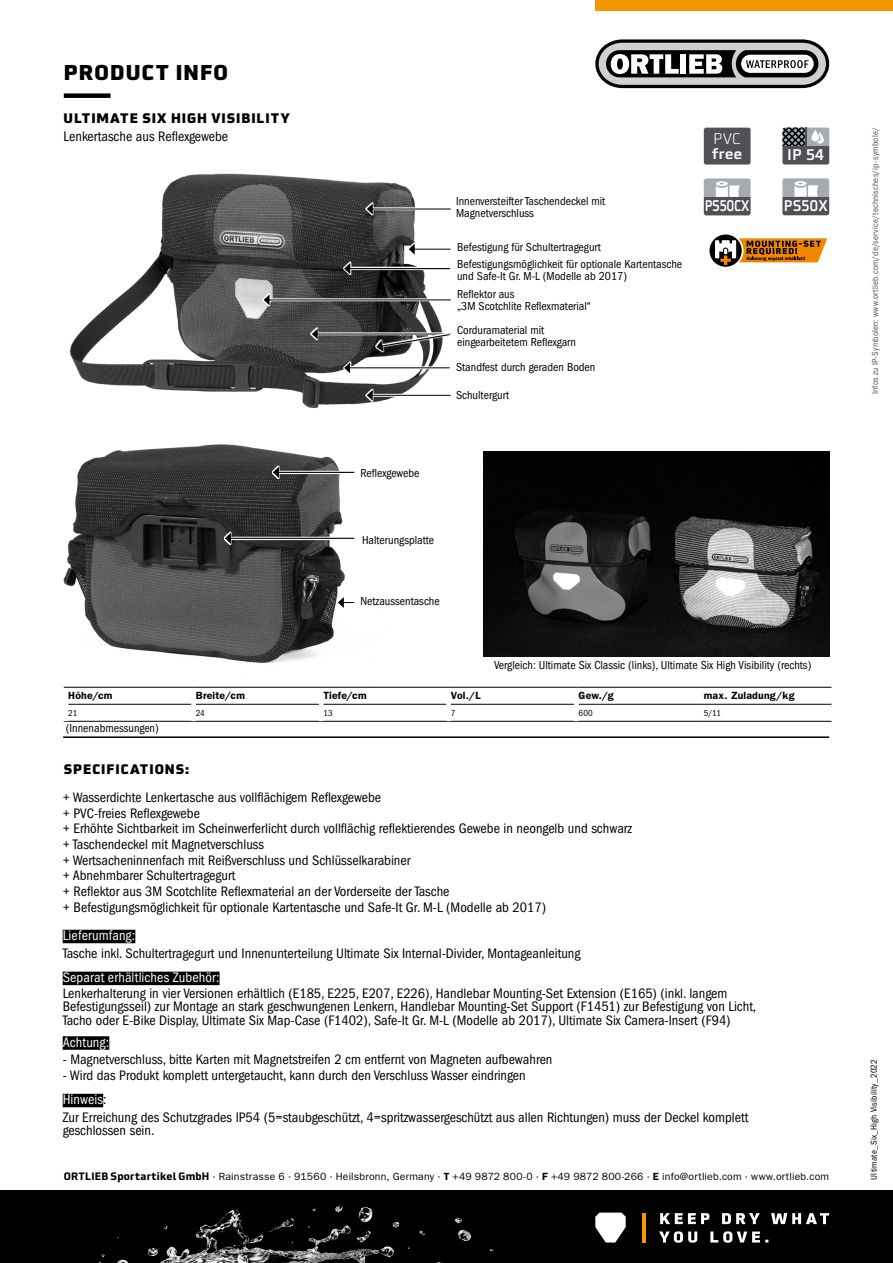
<style>
.page{position:relative;width:893px;height:1263px;background:#fff}
.page>*{position:absolute;margin:0;border:0;box-sizing:border-box;transform-origin:0 0}
.t1{font:900 21px "Utility Pro";letter-spacing:.055em;color:#000}
.t2{font:500 15.15px "Utility OT";letter-spacing:-.01em;color:#fff}
.t3{font:500 15.15px "Utility OT";letter-spacing:-.01em;color:#fff;scale:.8 1}
.t4{font:500 15.15px "Utility OT";letter-spacing:-.01em;color:#fff;scale:.9 1}
.t5{font:300 15.15px "Utility OT";color:#fff}
.t6{font:condensed 14.25px/15.6px "ITC Franklin Gothic Std";color:#000}
.t7{font:condensed 14.25px "ITC Franklin Gothic Std";letter-spacing:.01em;color:#fff}
.t8{font:900 13.5px "Utility Pro";letter-spacing:.07em;color:#000}
.t9{font:condensed 12px/11.9px "ITC Franklin Gothic Std";color:#000}
.t10{font:10.5px "ITC Franklin Gothic Std";letter-spacing:.02em;color:#000}
.t11{font:600 10.5px "ITC Franklin Gothic Std";letter-spacing:.015em;color:#000}
.t12{font:condensed 9px "ITC Franklin Gothic Std";letter-spacing:.025em;color:#575756}
.t13{font:condensed 9px "ITC Franklin Gothic Std";letter-spacing:.02em;color:#000}
.s1{color:#fff}
.s2{font-family:"Utility OT";font-weight:700}
.s3{font-weight:600}
</style>
<div class="page">
<svg style="left:595px;top:39px;width:234px;height:49px"></svg>
<div style="left:595px;top:0;width:298px;height:10px;background:#f49600"></div>
<div style="left:0;top:1191px;width:893px;height:72px;background:#000"></div>
<hr style="left:642px;top:1212px;width:3px;height:30px;background:#f49600">
<svg style="left:595px;top:1212px;width:31px;height:30px"></svg>
<svg style="left:659px;top:1231px;width:109px;height:12px"></svg>
<svg style="left:660px;top:1213px;width:169px;height:11px"></svg>
<img style="left:0;top:1190px;width:512px;height:73px">
<hr style="left:63px;top:736px;width:766px;height:2px;background:#000">
<div style="left:64px;top:93px;width:47px;height:5px;background:#000"></div>
<img style="left:70px;top:173px;width:371px;height:235px">
<img style="left:63px;top:444px;width:330px;height:244px">
<div style="left:408px;top:242px;width:44px;height:14px;background:#fff"></div>
<hr style="left:414px;top:249px;width:36px;height:1px;background:#000">
<svg style="left:409px;top:244px;width:6px;height:11px"></svg>
<svg style="left:366px;top:202px;width:85px;height:14px"></svg>
<hr style="left:372px;top:209px;width:79px;height:1px;background:#000">
<svg style="left:367px;top:204px;width:6px;height:10px"></svg>
<svg style="left:343px;top:361px;width:107px;height:14px"></svg>
<hr style="left:349px;top:367px;width:101px;height:1px;background:#000">
<svg style="left:344px;top:362px;width:6px;height:11px"></svg>
<svg style="left:366px;top:388px;width:85px;height:14px"></svg>
<hr style="left:372px;top:395px;width:79px;height:1px;background:#000">
<svg style="left:367px;top:390px;width:6px;height:11px"></svg>
<svg style="left:262px;top:293px;width:189px;height:14px;background:#636363"></svg>
<hr style="left:269px;top:300px;width:182px;height:1px;background:#000">
<svg style="left:264px;top:294px;width:6px;height:11px"></svg>
<svg style="left:343px;top:262px;width:108px;height:14px"></svg>
<hr style="left:349px;top:268px;width:101px;height:1px;background:#000">
<svg style="left:344px;top:263px;width:6px;height:11px"></svg>
<svg style="left:311px;top:327px;width:63px;height:14px"></svg>
<hr style="left:317px;top:334px;width:133px;height:1px;background:#000">
<svg style="left:312px;top:329px;width:6px;height:10px"></svg>
<svg style="left:224px;top:531px;width:131px;height:14px"></svg>
<hr style="left:230px;top:538px;width:124px;height:1px;background:#000">
<svg style="left:225px;top:533px;width:6px;height:11px"></svg>
<div style="left:337px;top:596px;width:18px;height:13px;background:#fff"></div>
<svg style="left:338px;top:597px;width:16px;height:11px"></svg>
<svg style="left:704px;top:178px;width:46px;height:37px;background:#8a8d92"></svg>
<svg style="left:272px;top:465px;width:84px;height:14px"></svg>
<hr style="left:278px;top:472px;width:76px;height:1px;background:#000">
<svg style="left:273px;top:467px;width:6px;height:11px"></svg>
<svg style="left:374px;top:327px;width:77px;height:27px"></svg>
<svg style="left:782px;top:178px;width:47px;height:37px;background:#8b8d93"></svg>
<svg style="left:709px;top:234px;width:33px;height:33px"></svg>
<svg style="left:715px;top:238px;width:112px;height:27px"></svg>
<img style="left:484px;top:452px;width:346px;height:204px">
<svg style="left:782px;top:128px;width:47px;height:36px;background:#686a6f"></svg>
<div style="left:704px;top:128px;width:46px;height:36px;background:#505157;border-radius:2px"></div>
<div style="left:63px;top:930px;width:72px;height:13px;background:#000"></div>
<div style="left:63px;top:972px;width:157px;height:13px;background:#000"></div>
<div style="left:63px;top:1036px;width:46px;height:14px;background:#000"></div>
<div style="left:63px;top:1094px;width:40px;height:13px;background:#000"></div>
<hr style="left:68px;top:704px;width:123px;height:1px;background:#000">
<hr style="left:196px;top:704px;width:123px;height:1px;background:#000">
<hr style="left:323px;top:704px;width:123px;height:1px;background:#000">
<hr style="left:451px;top:704px;width:123px;height:1px;background:#000">
<hr style="left:579px;top:704px;width:125px;height:1px;background:#000">
<hr style="left:704px;top:704px;width:127px;height:1px;background:#000">
<hr style="left:64px;top:721px;width:130px;height:1px;background:#000">
<hr style="left:194px;top:721px;width:127px;height:1px;background:#000">
<hr style="left:321px;top:721px;width:128px;height:1px;background:#000">
<hr style="left:449px;top:721px;width:127px;height:1px;background:#000">
<hr style="left:576px;top:721px;width:128px;height:1px;background:#000">
<hr style="left:704px;top:721px;width:127px;height:1px;background:#000">
<hr style="left:64px;top:687px;width:130px;height:1px;background:#000">
<hr style="left:194px;top:687px;width:127px;height:1px;background:#000">
<hr style="left:321px;top:687px;width:128px;height:1px;background:#000">
<hr style="left:449px;top:687px;width:127px;height:1px;background:#000">
<hr style="left:576px;top:687px;width:128px;height:1px;background:#000">
<hr style="left:704px;top:687px;width:127px;height:1px;background:#000">
<h1 class="t1" style="left:64px;top:53px;width:166px">PRODUCT INFO</h1>
<p class="t8" style="left:64px;top:106px;width:227px">ULTIMATE SIX HIGH VISIBILITY</p>
<p class="t6" style="left:64px;top:128px;width:166px">Lenkertasche aus Reflexgewebe</p>
<p class="t9" style="left:456px;top:195px;width:151px">Innenversteifter Taschendeckel mit<br>Magnetverschluss</p>
<p class="t9" style="left:457px;top:241px;width:145px">Befestigung für Schultertragegurt</p>
<p class="t9" style="left:457px;top:258px;width:227px">Befestigungsmöglichkeit für optionale Kartentasche und Safe-It Gr. M-L (Modelle ab 2017)</p>
<p class="t9" style="left:457px;top:288px;width:135px">Reflektor aus<br>„3M Scotchlite Reflexmaterial“</p>
<p class="t9" style="left:457px;top:324px;width:120px">Corduramaterial mit eingearbeitetem Reflexgarn</p>
<p class="t9" style="left:456px;top:361px;width:141px">Standfest durch geraden Boden</p>
<p class="t9" style="left:456px;top:390px;width:54px">Schultergurt</p>
<p class="t5" style="left:713px;top:130px;width:29px">PVC</p>
<p class="t2" style="left:712px;top:144px;width:32px">free</p>
<p class="t2" style="left:787px;top:146px;width:39px">IP 54</p>
<p class="t3" style="left:705px;top:197px;width:57px">PS50CX</p>
<p class="t4" style="left:784px;top:196px;width:50px">PS50X</p>
<p class="t9" style="left:360px;top:467px;width:60px">Reflexgewebe</p>
<p class="t9" style="left:362px;top:534px;width:74px">Halterungsplatte</p>
<p class="t9" style="left:360px;top:595px;width:81px">Netzaussentasche</p>
<p class="t9" style="left:494px;top:659px;width:319px">Vergleich: Ultimate Six Classic (links), Ultimate Six High Visibility (rechts)</p>
<p class="t11" style="left:68px;top:689px;width:46px">Höhe/cm</p>
<p class="t11" style="left:196px;top:689px;width:51px">Breite/cm</p>
<p class="t11" style="left:323px;top:689px;width:45px">Tiefe/cm</p>
<p class="t11" style="left:451px;top:689px;width:31px">Vol./L</p>
<p class="t11" style="left:578px;top:689px;width:37px">Gew./g</p>
<p class="t11" style="left:704px;top:689px;width:92px">max. Zuladung/kg</p>
<p class="t13" style="left:68px;top:708px;width:11px">21</p>
<p class="t13" style="left:196px;top:708px;width:11px">24</p>
<p class="t13" style="left:323px;top:708px;width:11px">13</p>
<p class="t13" style="left:451px;top:708px;width:6px">7</p>
<p class="t13" style="left:579px;top:708px;width:16px">600</p>
<p class="t13" style="left:704px;top:708px;width:19px">5/11</p>
<p class="t9" style="left:66px;top:722px;width:94px">(Innenabmessungen)</p>
<p class="t8" style="left:64px;top:757px;width:127px">SPECIFICATIONS:</p>
<p class="t6" style="left:63px;top:790px;width:571px">+ Wasserdichte Lenkertasche aus vollflächigem Reflexgewebe<br>+ PVC-freies Reflexgewebe<br>+ Erhöhte Sichtbarkeit im Scheinwerferlicht durch vollflächig reflektierendes Gewebe in neongelb und schwarz + Taschendeckel mit Magnetverschluss<br>+ Wertsacheninnenfach mit Reißverschluss und Schlüsselkarabiner<br>+ Abnehmbarer Schultertragegurt<br>+ Reflektor aus 3M Scotchlite Reflexmaterial an der Vorderseite der Tasche<br>+ Befestigungsmöglichkeit für optionale Kartentasche und Safe-It Gr. M-L (Modelle ab 2017)</p>
<p class="t7" style="left:63px;top:927px;width:74px">Lieferumfang:</p>
<p class="t6" style="left:63px;top:945px;width:519px">Tasche inkl. Schultertragegurt und Innenunterteilung Ultimate Six Internal-Divider, Montageanleitung</p>
<p class="t7" style="left:63px;top:969px;width:158px">Separat erhältliches Zubehör:</p>
<p class="t6" style="left:63px;top:986px;width:695px;line-height:13.5px">Lenkerhalterung in vier Versionen erhältlich (E185, E225, E207, E226), Handlebar Mounting-Set Extension (E165) (inkl. langem<br>Befestigungsseil) zur Montage an stark geschwungenen Lenkern, Handlebar Mounting-Set Support (F1451) zur Befestigung von Licht,<br>Tacho oder E-Bike Display, Ultimate Six Map-Case (F1402), Safe-It Gr. M-L (Modelle ab 2017), Ultimate Six Camera-Insert (F94)</p>
<p class="t7" style="left:63px;top:1034px;width:48px">Achtung:</p>
<p class="t6" style="left:63px;top:1052px;width:491px">- Magnetverschluss, bitte Karten mit Magnetstreifen 2 cm entfernt von Magneten aufbewahren</p>
<p class="t6" style="left:63px;top:1063px;width:465px;line-height:24.2px">- Wird das Produkt komplett untergetaucht, kann durch den Verschluss Wasser eindringen<br><span class="s1">Hinweis</span>:</p>
<p class="t6" style="left:63px;top:1110px;width:687px;line-height:13.5px">Zur Erreichung des Schutzgrades IP54 (5=staubgeschützt, 4=spritzwassergeschützt aus allen Richtungen) muss der Deckel komplett geschlossen sein.</p>
<p class="t10" style="left:64px;top:1170px;width:767px"><span class="s2">ORTLIEB Sportartikel GmbH</span> · Rainstrasse 6 · 91560 · Heilsbronn, Germany · <span class="s3">T</span> +49 9872 800-0 · <span class="s3">F</span> +49 9872 800-266 · <span class="s3">E</span> info@ortlieb.com · www.ortlieb.com</p>
<p class="t12" style="left:870px;top:394px;width:269px;rotate:-90deg">Infos zu IP-Symbolen: www.ortlieb.com/de/service/technisches/ip-symbole/</p>
<p class="t13" style="left:869px;top:1179px;width:122px;rotate:-90deg">Ultimate_Six_High Visibility_2022</p>
</div>
